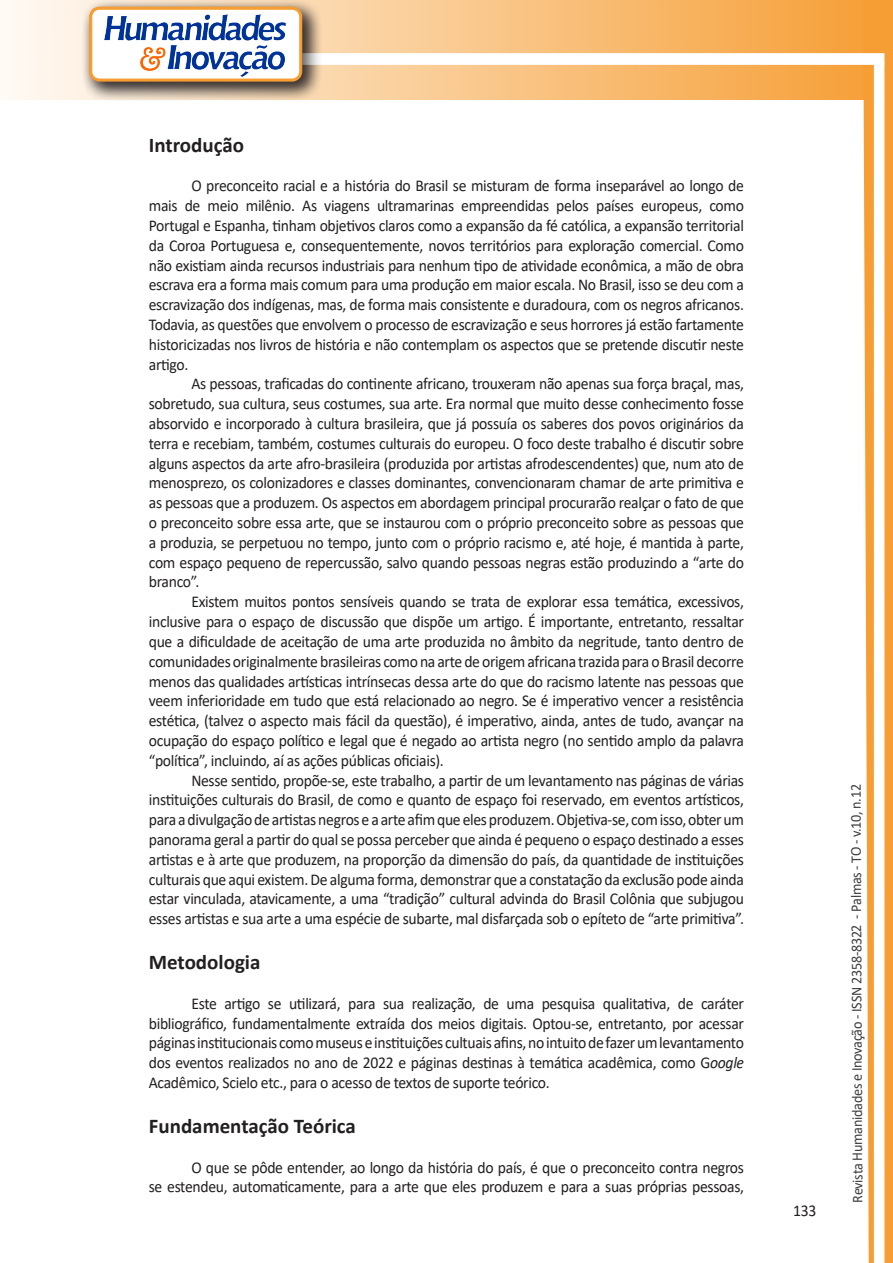
<style>
.page{position:relative;width:893px;height:1263px;background:#fff}
.page>*{position:absolute;margin:0;border:0;box-sizing:border-box;transform-origin:0 0}
.Titulo_2{font:700 21px "Calibri";color:#231f20}
.texto{font:16.5px/19.8px "Calibri";letter-spacing:-.02em;color:#231f20;text-align:justify;scale:.95 1}
.t1{font:15px "Calibri";letter-spacing:-.025em;color:#3e3e3f;scale:.95 1}
.s1{font-style:italic}
</style>
<div class="page">
<svg style="left:5px;top:0;width:858px;height:100px;background:#f9c484"></svg>
<div style="left:302px;top:53px;width:582px;height:12px;background:#fff;border:2px solid #fff"></div>
<svg style="left:863px;top:0;width:30px;height:1263px"></svg>
<div style="left:81px;top:0;width:241px;height:102px;background:#231f20;opacity:.75"></div>
<div style="left:91px;top:8px;width:210px;height:72px;background:#fff;border-radius:9px"></div>
<img style="left:104px;top:14px;width:181px;height:62px">
<div style="left:89px;top:7px;width:213px;height:75px;border:3px solid #f69e34;border-radius:9px"></div>
<p class="Titulo_2" style="left:149px;top:130px;width:97px">Introdução</p>
<p class="texto" style="left:149px;top:176px;width:628px;text-indent:43px">O preconceito racial e a história do Brasil se misturam de forma inseparável ao longo de mais de meio milênio. As viagens ultramarinas empreendidas pelos países europeus, como Portugal e Espanha, tinham objetivos claros como a expansão da fé católica, a expansão territorial da Coroa Portuguesa e, consequentemente, novos territórios para exploração comercial. Como não existiam ainda recursos industriais para nenhum tipo de atividade econômica, a mão de obra escrava era a forma mais comum para uma produção em maior escala. No Brasil, isso se deu com a escravização dos indígenas, mas, de forma mais consistente e duradoura, com os negros africanos.<br>Todavia, as questões que envolvem o processo de escravização e seus horrores já estão fartamente historicizadas nos livros de história e não contemplam os aspectos que se pretende discutir neste artigo.</p>
<p class="texto" style="left:149px;top:374px;width:628px;text-indent:43px">As pessoas, traficadas do continente africano, trouxeram não apenas sua força braçal, mas, sobretudo, sua cultura, seus costumes, sua arte. Era normal que muito desse conhecimento fosse absorvido e incorporado à cultura brasileira, que já possuía os saberes dos povos originários da terra e recebiam, também, costumes culturais do europeu. O foco deste trabalho é discutir sobre alguns aspectos da arte afro-brasileira (produzida por artistas afrodescendentes) que, num ato de menosprezo, os colonizadores e classes dominantes, convencionaram chamar de arte primitiva e as pessoas que a produzem. Os aspectos em abordagem principal procurarão realçar o fato de que o preconceito sobre essa arte, que se instaurou com o próprio preconceito sobre as pessoas que a produzia, se perpetuou no tempo, junto com o próprio racismo e, até hoje, é mantida à parte, com espaço pequeno de repercussão, salvo quando pessoas negras estão produzindo a “arte do branco”.</p>
<p class="texto" style="left:149px;top:591px;width:628px;text-indent:43px">Existem muitos pontos sensíveis quando se trata de explorar essa temática, excessivos, inclusive para o espaço de discussão que dispõe um artigo. É importante, entretanto, ressaltar que a dificuldade de aceitação de uma arte produzida no âmbito da negritude, tanto dentro de comunidades originalmente brasileiras como na arte de origem africana trazida para o Brasil decorre menos das qualidades artísticas intrínsecas dessa arte do que do racismo latente nas pessoas que veem inferioridade em tudo que está relacionado ao negro. Se é imperativo vencer a resistência estética, (talvez o aspecto mais fácil da questão), é imperativo, ainda, antes de tudo, avançar na ocupação do espaço político e legal que é negado ao artista negro (no sentido amplo da palavra “política”, incluindo, aí as ações públicas oficiais).</p>
<p class="texto" style="left:149px;top:770px;width:628px;text-indent:43px">Nesse sentido, propõe-se, este trabalho, a partir de um levantamento nas páginas de várias instituições culturais do Brasil, de como e quanto de espaço foi reservado, em eventos artísticos, para a divulgação de artistas negros e a arte afim que eles produzem. Objetiva-se, com isso, obter um panorama geral a partir do qual se possa perceber que ainda é pequeno o espaço destinado a esses artistas e à arte que produzem, na proporção da dimensão do país, da quantidade de instituições culturais que aqui existem. De alguma forma, demonstrar que a constatação da exclusão pode ainda estar vinculada, atavicamente, a uma “tradição” cultural advinda do Brasil Colônia que subjugou esses artistas e sua arte a uma espécie de subarte, mal disfarçada sob o epíteto de “arte primitiva”.</p>
<p class="Titulo_2" style="left:149px;top:947px;width:113px">Metodologia</p>
<p class="texto" style="left:149px;top:993px;width:628px;text-indent:43px">Este artigo se utilizará, para sua realização, de uma pesquisa qualitativa, de caráter bibliográfico, fundamentalmente extraída dos meios digitais. Optou-se, entretanto, por acessar páginas institucionais como museus e instituições cultuais afins, no intuito de fazer um levantamento dos eventos realizados no ano de 2022 e páginas destinas à temática acadêmica, como G<span class="s1">oogle </span>Acadêmico, Scielo etc., para o acesso de textos de suporte teórico.</p>
<p class="Titulo_2" style="left:149px;top:1111px;width:209px">Fundamentação Teórica</p>
<p class="texto" style="left:149px;top:1157px;width:628px;text-align:right">O que se pôde entender, ao longo da história do país, é que o preconceito contra negros<br>se estendeu, automaticamente, para a arte que eles produzem e para a suas próprias pessoas,</p>
<p class="texto" style="left:793px;top:1200px;width:26px">133</p>
<p class="t1" style="left:846px;top:1203px;width:442px;rotate:-90deg">Revista Humanidades e Inovação - ISSN 2358-8322 - Palmas - TO - v.10, n.12</p>
</div>
